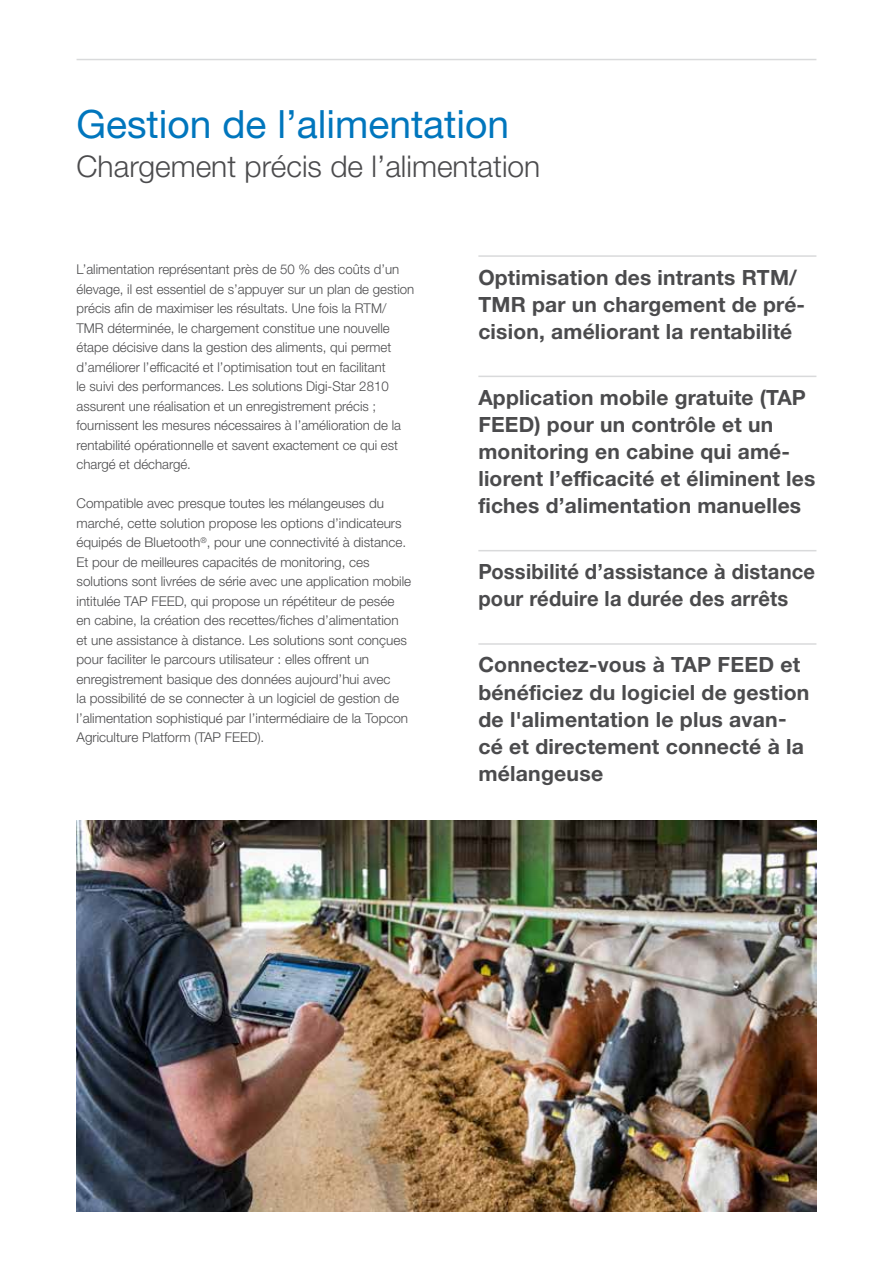
<style>
.page{position:relative;width:893px;height:1263px;background:#fff}
.page>*{position:absolute;margin:0;border:0;box-sizing:border-box;transform-origin:0 0}
.t1{font:39px "Helvetica Neue LTW1 G";color:#0076bd}
.t2{font:300 30px "Helvetica Neue LTW1 G";color:#4b4b4d}
.t3{font:700 21px/27px "Helvetica Neue LTW1 G";letter-spacing:.01em;color:#4b4b4d}
.t4{font:700 21px/27px "Helvetica Neue LTW1 G";letter-spacing:.01em;color:#4b4b4d;scale:.96 1}
.t5{font:300 13.5px/19.5px "Helvetica Neue LTW1 G";color:#4b4b4d}
</style>
<div class="page">
<hr style="left:77px;top:59px;width:739px;height:1px;background:#d9dadb">
<hr style="left:478px;top:255px;width:338px;height:2px;background:#d9dadb">
<hr style="left:478px;top:376px;width:338px;height:1px;background:#d9dadb">
<hr style="left:478px;top:550px;width:338px;height:1px;background:#d9dadb">
<hr style="left:478px;top:643px;width:338px;height:2px;background:#d9dadb">
<img style="left:77px;top:820px;width:739px;height:392px">
<h1 class="t1" style="left:77px;top:100px;width:434px">Gestion de l’alimentation</h1>
<h2 class="t2" style="left:77px;top:148px;width:465px">Chargement précis de l’alimentation</h2>
<p class="t5" style="left:77px;top:259px;width:339px">L’alimentation représentant près de 50 % des coûts d’un élevage, il est essentiel de s’appuyer sur un plan de gestion précis afin de maximiser les résultats. Une fois la RTM/ TMR déterminée, le chargement constitue une nouvelle étape décisive dans la gestion des aliments, qui permet d’améliorer l’efficacité et l’optimisation tout en facilitant<br>le suivi des performances. Les solutions Digi-Star 2810 assurent une réalisation et un enregistrement précis ; fournissent les mesures nécessaires à l’amélioration de la rentabilité opérationnelle et savent exactement ce qui est chargé et déchargé.</p>
<p class="t5" style="left:77px;top:493px;width:336px">Compatible avec presque toutes les mélangeuses du marché, cette solution propose les options d’indicateurs équipés de Bluetooth<sup>®</sup>, pour une connectivité à distance.<br>Et pour de meilleures capacités de monitoring, ces solutions sont livrées de série avec une application mobile intitulée TAP FEED, qui propose un répétiteur de pesée en cabine, la création des recettes/fiches d’alimentation et une assistance à distance. Les solutions sont conçues pour faciliter le parcours utilisateur : elles offrent un enregistrement basique des données aujourd’hui avec<br>la possibilité de se connecter à un logiciel de gestion de l’alimentation sophistiqué par l’intermédiaire de la Topcon Agriculture Platform (TAP FEED).</p>
<h3 class="t3" style="left:478px;top:263px;width:328px">Optimisation des intrants RTM/<br>TMR par un chargement de pré&shy;cision, améliorant la rentabilité</h3>
<h3 class="t3" style="left:478px;top:384px;width:338px">Application mobile gratuite (TAP<br>FEED) pour un contrôle et un monitoring en cabine qui amé&shy;liorent l’efficacité et éliminent les fiches d’alimentation manuelles</h3>
<h3 class="t4" style="left:478px;top:558px;width:352px">Possibilité d’assistance à distance pour réduire la durée des arrêts</h3>
<h3 class="t3" style="left:478px;top:651px;width:333px">Connectez-vous à TAP FEED et bénéficiez du logiciel de gestion de l'alimentation le plus avan&shy;cé et directement connecté à la mélangeuse</h3>
</div>
